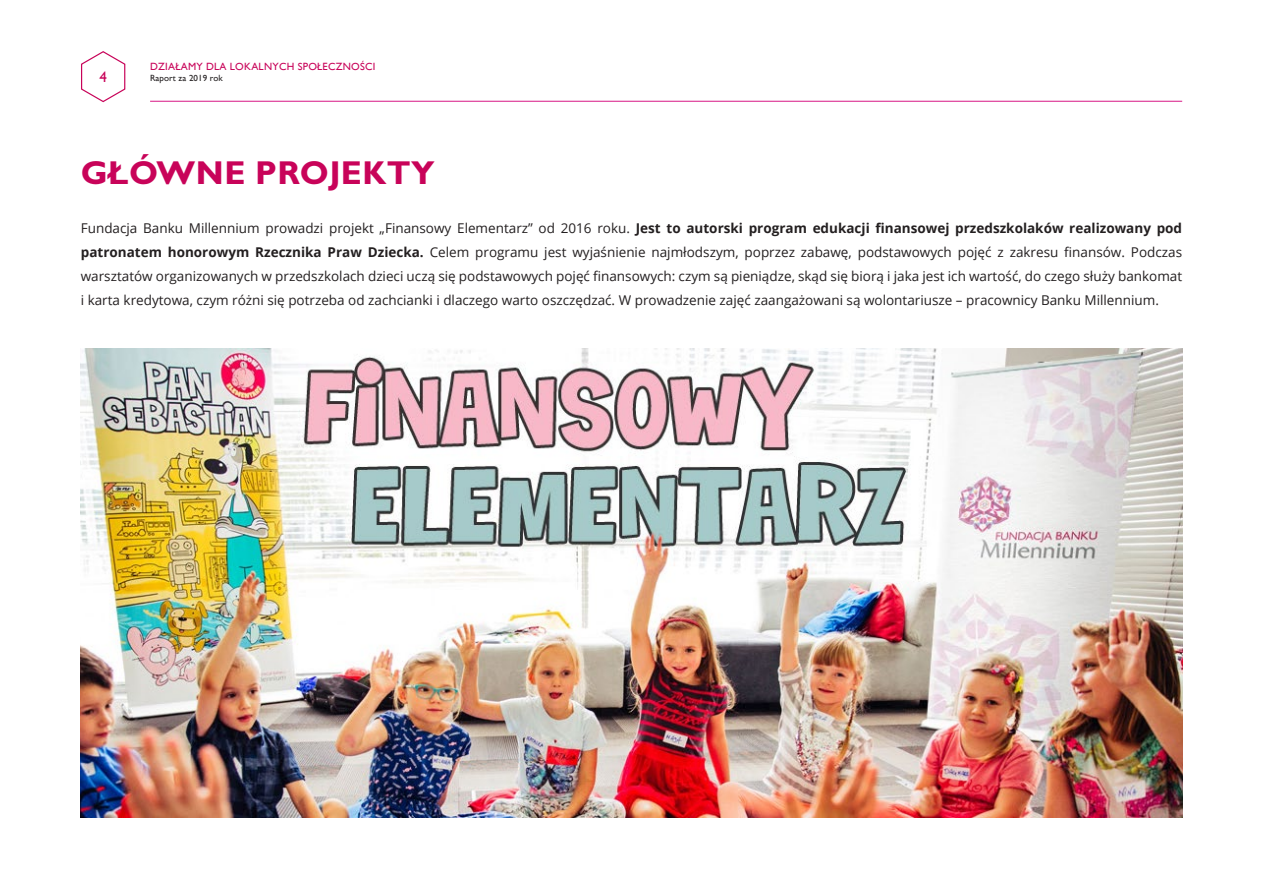
<style>
.page{position:relative;width:1263px;height:893px;background:#fff}
.page>*{position:absolute;margin:0;border:0;box-sizing:border-box;transform-origin:0 0}
.t1{font:700 33.15px "Gill Sans";letter-spacing:.015em;color:#c80359}
.t2{font:15px "Gill Sans";color:#c80359}
.t3{font:13.5px/24px "Open Sans";color:#231f20;text-align:justify}
.t4{font:10.5px "Gill Sans";letter-spacing:.025em;color:#c80359}
.t5{font:9px "Gill Sans";letter-spacing:.01em;color:#231f20}
.s1{font-weight:700}
</style>
<div class="page">
<img style="left:81px;top:348px;width:1101px;height:470px">
<svg style="left:81px;top:51px;width:45px;height:52px"></svg>
<hr style="left:150px;top:101px;width:1032px;height:1px;background:#d81684">
<p class="t2" style="left:99px;top:69px;width:9px">4</p>
<p class="t4" style="left:150px;top:61px;width:227px">DZIAŁAMY DLA LOKALNYCH SPOŁECZNOŚCI</p>
<p class="t5" style="left:150px;top:73px;width:74px">Raport za 2019 rok</p>
<p class="t1" style="left:81px;top:153px;width:355px">GŁÓWNE PROJEKTY</p>
<p class="t3" style="left:81px;top:216px;width:1103px">Fundacja Banku Millennium prowadzi projekt „Finansowy Elementarz” od 2016 roku. <span class="s1">Jest to autorski program edukacji finansowej przedszkolaków realizowany pod patronatem honorowym Rzecznika Praw Dziecka.</span> Celem programu jest wyjaśnienie najmłodszym, poprzez zabawę, podstawowych pojęć z zakresu finansów. Podczas warsztatów organizowanych w przedszkolach dzieci uczą się podstawowych pojęć finansowych: czym są pieniądze, skąd się biorą i jaka jest ich wartość, do czego służy bankomat i karta kredytowa, czym różni się potrzeba od zachcianki i dlaczego warto oszczędzać. W prowadzenie zajęć zaangażowani są wolontariusze – pracownicy Banku Millennium.</p>
</div>
